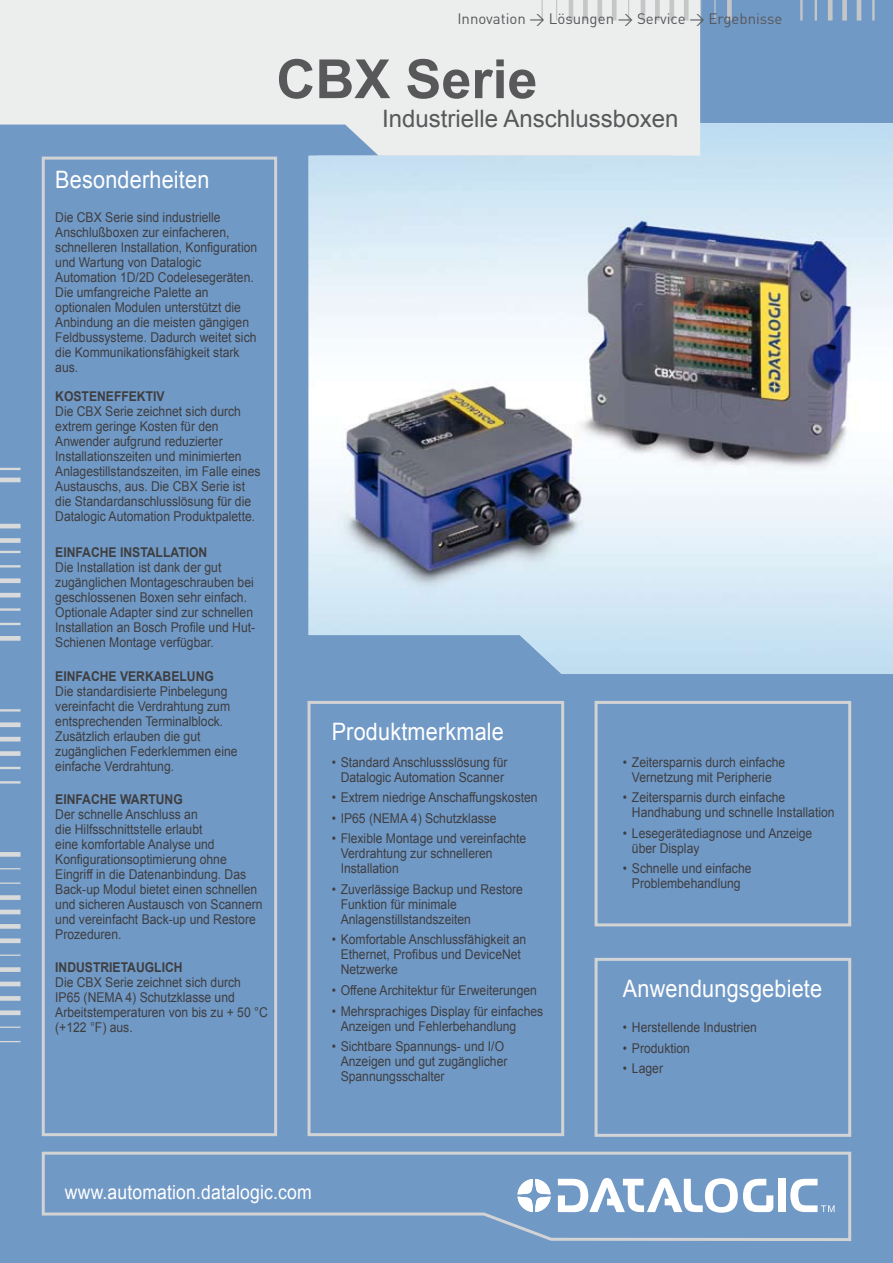
<style>
.page{position:relative;width:893px;height:1263px;background:#7199c6}
.page>*{position:absolute;margin:0;border:0;box-sizing:border-box;transform-origin:0 0}
.t1{font:700 54px "Arial";color:#58585a}
.t2{font:24px "Arial";letter-spacing:.01em;color:#fff;scale:.9 1}
.t3{font:24px "Arial";color:#58585a}
.t4{font:19.5px "Arial";letter-spacing:.01em;color:#fff;scale:.9 1}
.t5{font:15px "DIN";color:#58585a}
.t6{font:13.5px/15px "Arial";color:#3e3e40;scale:.9 1}
.t7{font:700 13.5px "Arial";color:#3e3e40;scale:.9 1}
</style>
<div class="page">
<img style="left:309px;top:123px;width:584px;height:551px">
<svg style="left:0;top:0;width:700px;height:156px;background:#dfe4e8"></svg>
<hr style="left:872px;top:0;width:3px;height:21px;background:#c5c6c8">
<hr style="left:857px;top:0;width:4px;height:21px;background:#c5c6c8">
<div style="left:842px;top:0;width:5px;height:21px;background:#c5c6c8"></div>
<hr style="left:828px;top:0;width:4px;height:21px;background:#c5c6c8">
<hr style="left:815px;top:0;width:2px;height:21px;background:#c5c6c8">
<hr style="left:800px;top:0;width:3px;height:21px;background:#c5c6c8">
<div style="left:727px;top:0;width:5px;height:21px;background:#c5c6c8"></div>
<hr style="left:714px;top:0;width:2px;height:21px;background:#c5c6c8">
<svg style="left:700px;top:0;width:1px;height:21px"></svg>
<hr style="left:684px;top:0;width:4px;height:21px;background:#c5c6c8">
<div style="left:669px;top:0;width:5px;height:21px;background:#c5c6c8"></div>
<div style="left:655px;top:0;width:5px;height:21px;background:#c5c6c8"></div>
<hr style="left:641px;top:0;width:4px;height:21px;background:#c5c6c8">
<svg style="left:628px;top:0;width:1px;height:21px"></svg>
<hr style="left:612px;top:0;width:4px;height:21px;background:#c5c6c8">
<div style="left:597px;top:0;width:5px;height:21px;background:#c5c6c8"></div>
<div style="left:583px;top:0;width:5px;height:21px;background:#c5c6c8"></div>
<hr style="left:569px;top:0;width:4px;height:21px;background:#c5c6c8">
<svg style="left:556px;top:0;width:1px;height:21px"></svg>
<svg style="left:542px;top:0;width:1px;height:21px"></svg>
<hr style="left:0;top:468px;width:21px;height:2px;background:#d9dadb">
<hr style="left:0;top:478px;width:21px;height:4px;background:#d9dadb">
<hr style="left:0;top:524px;width:21px;height:4px;background:#d9dadb">
<div style="left:0;top:538px;width:21px;height:5px;background:#d9dadb"></div>
<hr style="left:0;top:551px;width:21px;height:2px;background:#d9dadb">
<hr style="left:0;top:565px;width:21px;height:2px;background:#d9dadb">
<div style="left:0;top:578px;width:21px;height:5px;background:#d9dadb"></div>
<hr style="left:0;top:593px;width:21px;height:4px;background:#d9dadb">
<hr style="left:0;top:608px;width:21px;height:3px;background:#d9dadb">
<hr style="left:0;top:623px;width:21px;height:2px;background:#d9dadb">
<div style="left:0;top:636px;width:21px;height:5px;background:#d9dadb"></div>
<hr style="left:0;top:709px;width:21px;height:2px;background:#d9dadb">
<div style="left:0;top:722px;width:21px;height:5px;background:#d9dadb"></div>
<hr style="left:0;top:737px;width:21px;height:4px;background:#d9dadb">
<div style="left:0;top:751px;width:21px;height:5px;background:#d9dadb"></div>
<hr style="left:0;top:767px;width:21px;height:2px;background:#d9dadb">
<hr style="left:0;top:781px;width:21px;height:2px;background:#d9dadb">
<div style="left:0;top:852px;width:21px;height:5px;background:#d9dadb"></div>
<svg style="left:0;top:868px;width:21px;height:1px"></svg>
<hr style="left:0;top:882px;width:21px;height:2px;background:#d9dadb">
<div style="left:0;top:895px;width:21px;height:5px;background:#d9dadb"></div>
<hr style="left:0;top:910px;width:21px;height:4px;background:#d9dadb">
<div style="left:0;top:924px;width:21px;height:5px;background:#d9dadb"></div>
<div style="left:0;top:938px;width:21px;height:5px;background:#d9dadb"></div>
<hr style="left:0;top:954px;width:21px;height:2px;background:#d9dadb">
<div style="left:0;top:967px;width:21px;height:5px;background:#d9dadb"></div>
<hr style="left:0;top:982px;width:21px;height:4px;background:#d9dadb">
<div style="left:0;top:996px;width:21px;height:5px;background:#d9dadb"></div>
<div style="left:0;top:1010px;width:21px;height:5px;background:#d9dadb"></div>
<hr style="left:0;top:1026px;width:21px;height:2px;background:#d9dadb">
<svg style="left:0;top:1041px;width:21px;height:1px"></svg>
<div style="left:42px;top:157px;width:235px;height:979px;border:3px solid #d2d3d4"></div>
<div style="left:308px;top:701px;width:256px;height:435px;border:3px solid #d2d3d4"></div>
<div style="left:595px;top:958px;width:256px;height:179px;border:3px solid #d2d3d4"></div>
<svg style="left:41px;top:1151px;width:811px;height:90px"></svg>
<div style="left:779px;top:1179px;width:7px;height:33px;background:#fff"></div>
<svg style="left:558px;top:1178px;width:215px;height:35px"></svg>
<svg style="left:518px;top:1179px;width:33px;height:33px"></svg>
<svg style="left:790px;top:1179px;width:44px;height:33px"></svg>
<div style="left:595px;top:701px;width:256px;height:225px;border:3px solid #d2d3d4"></div>
<p class="t5" style="left:457px;top:9px;width:327px">Innovation &gt; Lösungen &gt; Service &gt; Ergebnisse</p>
<h1 class="t1" style="left:276px;top:49px;width:263px">CBX SERIE</h1>
<h2 class="t3" style="left:382px;top:105px;width:298px">Industrielle Anschlussboxen</h2>
<h2 class="t2" style="left:55px;top:166px;width:173px">Besonderheiten</h2>
<p class="t6" style="left:55px;top:210px;width:226px">Die CBX Serie sind industrielle<br>Anschlußboxen zur einfacheren, schnelleren Installation, Konfiguration und Wartung von Datalogic<br>Automation 1D/2D Codelesegeräten.<br>Die umfangreiche Palette an optionalen Modulen unterstützt die<br>Anbindung an die meisten gängigen<br>Feldbussysteme. Dadurch weitet sich die Kommunikationsfähigkeit stark aus.</p>
<p class="t7" style="left:55px;top:388px;width:123px">KOSTENEFFEKTIV</p>
<p class="t6" style="left:55px;top:403px;width:230px">Die CBX Serie zeichnet sich durch extrem geringe Kosten für den Anwender aufgrund reduzierter Installationszeiten und minimierten Anlagestillstandszeiten, im Falle eines Austauschs, aus. Die CBX Serie ist die Standardanschlusslösung für die Datalogic Automation Produktpalette.</p>
<p class="t7" style="left:55px;top:544px;width:171px">EINFACHE INSTALLATION</p>
<p class="t6" style="left:55px;top:559px;width:224px">Die Installation ist dank der gut zugänglichen Montageschrauben bei geschlossenen Boxen sehr einfach.<br>Optionale Adapter sind zur schnellen Installation an Bosch Profile und Hut-Schienen Montage verfügbar.</p>
<p class="t7" style="left:55px;top:668px;width:178px">EINFACHE VERKABELUNG</p>
<p class="t6" style="left:55px;top:683px;width:204px">Die standardisierte Pinbelegung vereinfacht die Verdrahtung zum entsprechenden Terminalblock.<br>Zusätzlich erlauben die gut zugänglichen Federklemmen eine einfache Verdrahtung.</p>
<p class="t7" style="left:55px;top:792px;width:143px">EINFACHE WARTUNG</p>
<p class="t6" style="left:55px;top:807px;width:232px">Der schnelle Anschluss an<br>die Hilfsschnittstelle erlaubt<br>eine komfortable Analyse und<br>Konfigurationsoptimierung ohne<br>Eingriff in die Datenanbindung. Das<br>Back-up Modul bietet einen schnellen und sicheren Austausch von Scannern und vereinfacht Back-up und Restore<br>Prozeduren.</p>
<p class="t7" style="left:55px;top:960px;width:143px">INDUSTRIETAUGLICH</p>
<p class="t6" style="left:55px;top:975px;width:238px">Die CBX Serie zeichnet sich durch<br>IP65 (NEMA 4) Schutzklasse und<br>Arbeitstemperaturen von bis zu + 50 °C (+122 °F) aus.</p>
<h2 class="t2" style="left:332px;top:718px;width:193px">Produktmerkmale</h2>
<p class="t6" style="left:332px;top:754px;width:197px;text-align:center">• Standard Anschlussslösung für<br>Datalogic Automation Scanner</p>
<p class="t6" style="left:332px;top:790px;width:230px">• Extrem niedrige Anschaffungskosten</p>
<p class="t6" style="left:332px;top:810px;width:185px">• IP65 (NEMA 4) Schutzklasse</p>
<p class="t6" style="left:341px;top:831px;width:208px;text-indent:-9px">• Flexible Montage und vereinfachte<br>Verdrahtung zur schnelleren<br>Installation</p>
<p class="t6" style="left:341px;top:882px;width:204px;text-indent:-9px">• Zuverlässige Backup und Restore<br>Funktion für minimale<br>Anlagenstillstandszeiten</p>
<p class="t6" style="left:341px;top:932px;width:208px;text-indent:-9px">• Komfortable Anschlussfähigkeit an<br>Ethernet, Profibus und DeviceNet<br>Netzwerke</p>
<p class="t6" style="left:332px;top:983px;width:230px">• Offene Architektur für Erweiterungen</p>
<p class="t6" style="left:341px;top:1003px;width:227px;text-indent:-9px">• Mehrsprachiges Display für einfaches<br>Anzeigen und Fehlerbehandlung</p>
<p class="t6" style="left:341px;top:1039px;width:187px;text-indent:-9px">• Sichtbare Spannungs- und I/O<br>Anzeigen und gut zugänglicher<br>Spannungsschalter</p>
<p class="t6" style="left:623px;top:754px;width:182px;text-align:center">• Zeitersparnis durch einfache<br>Vernetzung mit Peripherie</p>
<p class="t6" style="left:632px;top:790px;width:227px;text-indent:-9px">• Zeitersparnis durch einfache<br>Handhabung und schnelle Installation</p>
<p class="t6" style="left:632px;top:825px;width:202px;text-indent:-9px">• Lesegerätediagnose und Anzeige über Display</p>
<p class="t6" style="left:623px;top:861px;width:144px;text-align:center">• Schnelle und einfache<br>Problembehandlung</p>
<h2 class="t2" style="left:623px;top:975px;width:223px">Anwendungsgebiete</h2>
<p class="t6" style="left:623px;top:1020px;width:150px">• Herstellende Industrien</p>
<p class="t6" style="left:623px;top:1040px;width:76px">• Produktion</p>
<p class="t6" style="left:623px;top:1061px;width:46px">• Lager</p>
<h3 class="t4" style="left:65px;top:1181px;width:276px">www.automation.datalogic.com</h3>
</div>
